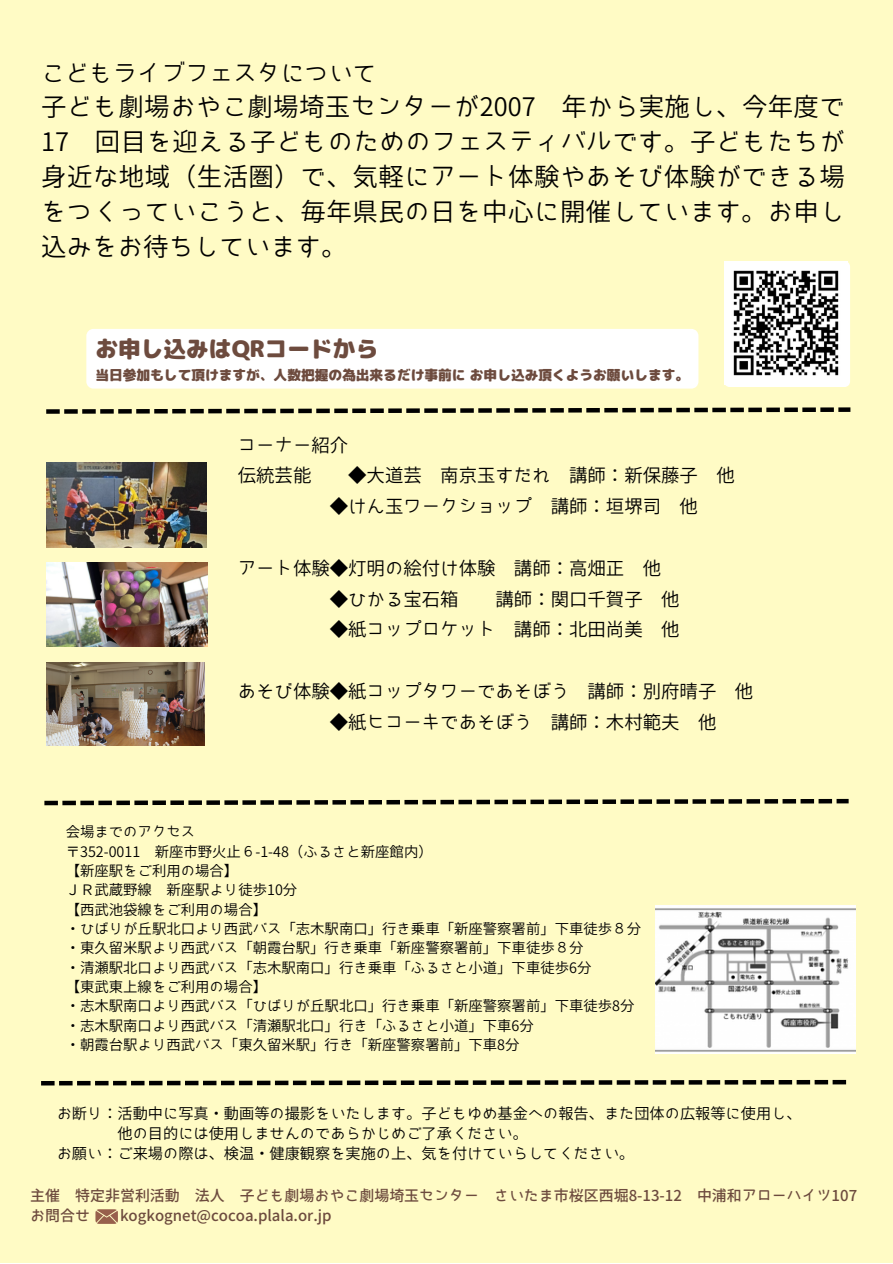
<style>
.page{position:relative;width:893px;height:1264px;background:#fff}
.page>*{position:absolute;margin:0;border:0;box-sizing:border-box;transform-origin:0 0}
.t1{font:25.5px/34.8px "Bokutachino Gothic 2";letter-spacing:.02em;color:#000;text-align:justify}
.t2{font:24px "Bokutachino Gothic 2";color:#000}
.t3{font:22.65px "rounded mplus 1 p black";color:#6d4b3e}
.t4{font:18.45px "Bokutachino Gothic 2";color:#000}
.t5{font:15.15px "Bokutachino Gothic 2";color:#000}
.t6{font:700 15px/20px "Bokutachino Gothic 2";color:#6d4b3e}
.t7{font:14.4px "Bokutachino Gothic 2";color:#000}
.t8{font:13.65px "rounded mplus 1 p black";color:#6d4b3e}
</style>
<div class="page">
<div style="left:0;top:0;width:892px;height:1262px;background:#fffbc5"></div>
<svg style="left:725px;top:261px;width:125px;height:126px"></svg>
<svg style="left:95px;top:1209px;width:23px;height:14px"></svg>
<svg style="left:46px;top:407px;width:804px;height:7px"></svg>
<svg style="left:44px;top:799px;width:804px;height:6px"></svg>
<svg style="left:41px;top:1079px;width:805px;height:6px"></svg>
<img style="left:46px;top:463px;width:160px;height:84px">
<img style="left:46px;top:562px;width:161px;height:85px">
<img style="left:46px;top:662px;width:159px;height:84px">
<img style="left:655px;top:905px;width:200px;height:148px">
<img style="left:724px;top:261px;width:123px;height:124px">
<div style="left:86px;top:329px;width:612px;height:59px;background:#fff"></div>
<p class="t2" style="left:41px;top:60px;width:337px">こどもライブフェスタについて</p>
<p class="t1" style="left:41px;top:89px;width:805px">子ども劇場おやこ劇場埼玉センターが2007 年から実施し、今年度で17 回目を迎える子どものためのフェスティバルです。子どもたちが身近な地域（生活圏）で、気軽にアート体験やあそび体験ができる場をつくっていこうと、毎年県民の日を中心に開催しています。お申し込みをお待ちしています。</p>
<p class="t3" style="left:95px;top:333px;width:284px">お申し込みはQRコードから</p>
<p class="t8" style="left:95px;top:365px;width:595px">当日参加もして頂けますが、人数把握の為出来るだけ事前にお申し込み頂くようお願いします。</p>
<p class="t4" style="left:238px;top:435px;width:112px">コーナー紹介</p>
<p class="t4" style="left:238px;top:466px;width:75px">伝統芸能</p>
<p class="t4" style="left:348px;top:466px;width:388px">◆大道芸 南京玉すだれ 講師：新保藤子 他</p>
<p class="t4" style="left:330px;top:497px;width:369px">◆けん玉ワークショップ 講師：垣堺司 他</p>
<p class="t4" style="left:238px;top:558px;width:425px">アート体験◆灯明の絵付け体験 講師：高畑正 他</p>
<p class="t4" style="left:330px;top:589px;width:130px">◆ひかる宝石箱</p>
<p class="t4" style="left:495px;top:589px;width:185px">講師：関口千賀子 他</p>
<p class="t4" style="left:330px;top:620px;width:351px">◆紙コップロケット 講師：北田尚美 他</p>
<p class="t4" style="left:238px;top:681px;width:517px">あそび体験◆紙コップタワーであそぼう 講師：別府晴子 他</p>
<p class="t4" style="left:330px;top:712px;width:388px">◆紙ヒコーキであそぼう 講師：木村範夫 他</p>
<p class="t7" style="left:66px;top:824px;width:131px">会場までのアクセス</p>
<p class="t7" style="left:66px;top:843px;width:368px">〒352-0011 新座市野火止６-1-48（ふるさと新座館内）</p>
<p class="t7" style="left:66px;top:863px;width:174px">【新座駅をご利用の場合】</p>
<p class="t7" style="left:66px;top:882px;width:233px">ＪＲ武蔵野線 新座駅より徒歩10分</p>
<p class="t7" style="left:66px;top:901px;width:203px">【西武池袋線をご利用の場合】</p>
<p class="t7" style="left:66px;top:921px;width:576px">・ひばりが丘駅北口より西武バス「志木駅南口」行き乗車「新座警察署前」下車徒歩８分</p>
<p class="t7" style="left:66px;top:940px;width:519px">・東久留米駅より西武バス「朝霞台駅」行き乗車「新座警察署前」下車徒歩８分</p>
<p class="t7" style="left:66px;top:959px;width:527px">・清瀬駅北口より西武バス「志木駅南口」行き乗車「ふるさと小道」下車徒歩6分</p>
<p class="t7" style="left:66px;top:979px;width:203px">【東武東上線をご利用の場合】</p>
<p class="t7" style="left:66px;top:998px;width:570px">・志木駅南口より西武バス「ひばりが丘駅北口」行き乗車「新座警察署前」下車徒歩8分</p>
<p class="t7" style="left:66px;top:1018px;width:469px">・志木駅南口より西武バス「清瀬駅北口」行き「ふるさと小道」下車6分</p>
<p class="t7" style="left:66px;top:1037px;width:455px">・朝霞台駅より西武バス「東久留米駅」行き「新座警察署前」下車8分</p>
<p class="t5" style="left:57px;top:1105px;width:746px">お断り：活動中に写真・動画等の撮影をいたします。子どもゆめ基金への報告、また団体の広報等に使用し、</p>
<p class="t5" style="left:117px;top:1125px;width:412px">他の目的には使用しませんのであらかじめご了承ください。</p>
<p class="t5" style="left:57px;top:1145px;width:579px">お願い：ご来場の際は、検温・健康観察を実施の上、気を付けていらしてください。</p>
<p class="t6" style="left:30px;top:1185px;width:828px">主催 特定非営利活動 法人 子ども劇場おやこ劇場埼玉センター さいたま市桜区西堀8-13-12 中浦和アローハイツ107お問合せ</p>
<p class="t6" style="left:120px;top:1205px;width:213px">kogkognet@cocoa.plala.or.jp</p>
</div>
